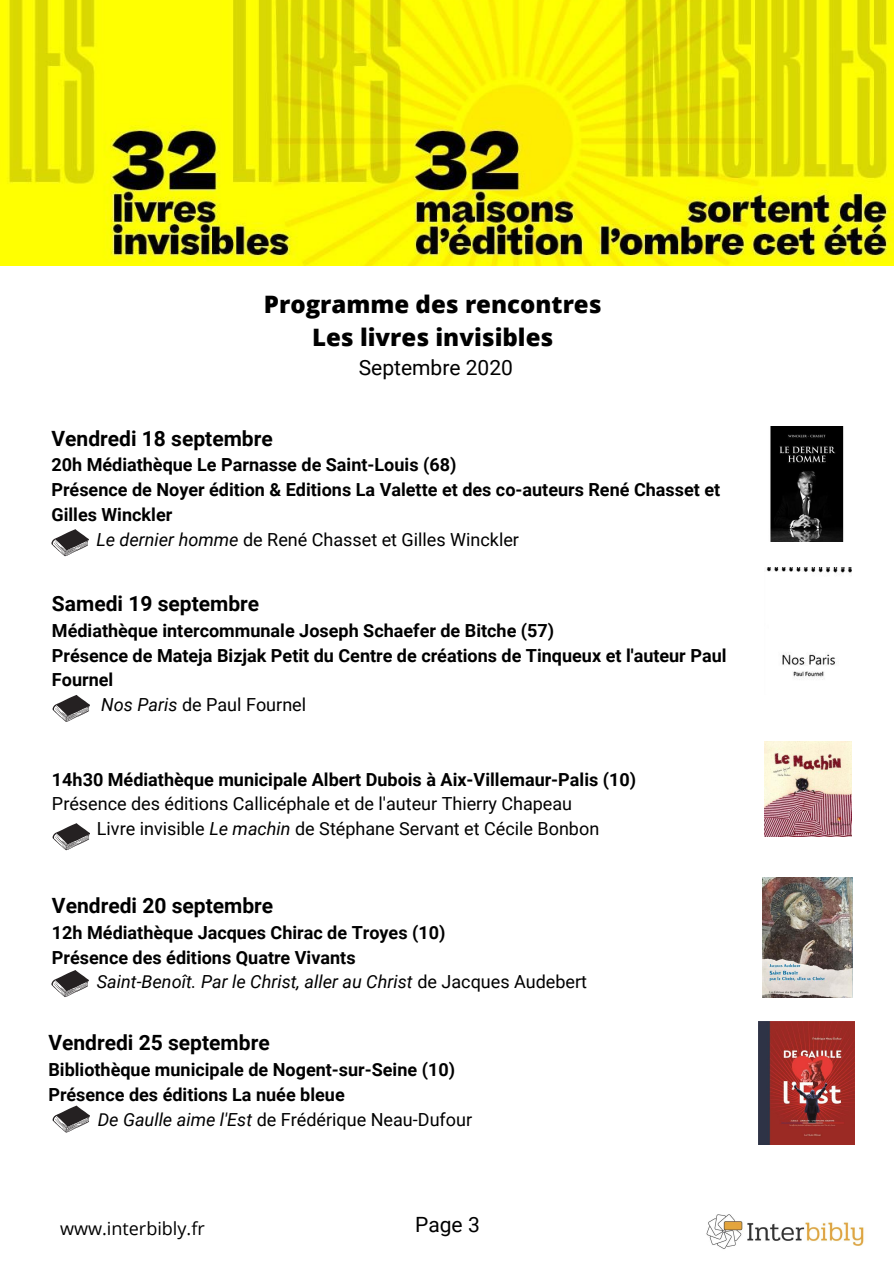
<style>
.page{position:relative;width:894px;height:1264px;background:#fff}
.page>*{position:absolute;margin:0;border:0;box-sizing:border-box;transform-origin:0 0}
.t1{font:800 24px/32.7px "Open Sans";color:#000;text-align:center}
.t2{font:700 21px "Roboto";color:#000}
.t3{font:21px "Roboto";color:#000}
.t4{font:700 18px/24.8px "Roboto";color:#000}
.t5{font:18px/24.8px "Roboto";color:#000}
.t6{font:italic 18px "Roboto";color:#000}
.t7{font:18px "Open Sans";color:#000}
.s1{font-style:italic}
.s2{font-style:normal}
</style>
<div class="page">
<img style="left:0;top:0;width:893px;height:266px">
<img style="left:706px;top:1214px;width:158px;height:35px">
<svg style="left:51px;top:529px;width:38px;height:27px"></svg>
<img style="left:770px;top:426px;width:74px;height:115px">
<svg style="left:53px;top:823px;width:37px;height:27px"></svg>
<img style="left:762px;top:877px;width:90px;height:120px">
<svg style="left:53px;top:695px;width:37px;height:27px"></svg>
<svg style="left:53px;top:1105px;width:37px;height:27px"></svg>
<img style="left:766px;top:567px;width:85px;height:111px">
<img style="left:758px;top:1021px;width:96px;height:123px">
<img style="left:764px;top:742px;width:87px;height:94px">
<svg style="left:51px;top:970px;width:38px;height:27px"></svg>
<h1 class="t1" style="left:264px;top:287px;width:339px">Programme des rencontres<br>Les livres invisibles</h1>
<p class="t3" style="left:358px;top:355px;width:156px">Septembre 2020</p>
<p class="t2" style="left:51px;top:426px;width:223px">Vendredi 18 septembre</p>
<p class="t4" style="left:51px;top:453px;width:406px">20h Médiathèque Le Parnasse de Saint-Louis (68)</p>
<p class="t4" style="left:51px;top:477px;width:670px">Présence de Noyer édition &amp; Editions La Valette et des co-auteurs René Chasset et</p>
<p class="t4" style="left:51px;top:502px;width:122px">Gilles Winckler</p>
<p class="t5" style="left:96px;top:527px;width:424px"><span class="s1">Le dernier homme</span> de René Chasset et Gilles Winckler</p>
<p class="t2" style="left:52px;top:591px;width:209px">Samedi 19 septembre</p>
<p class="t4" style="left:52px;top:618px;width:503px">Médiathèque intercommunale Joseph Schaefer de Bitche (57)</p>
<p class="t4" style="left:52px;top:643px;width:675px">Présence de Mateja Bizjak Petit du Centre de créations de Tinqueux et l'auteur Paul</p>
<p class="t4" style="left:52px;top:668px;width:63px">Fournel</p>
<p class="t5" style="left:101px;top:692px;width:206px"><span class="s1">Nos Paris</span> de Paul Fournel</p>
<p class="t4" style="left:52px;top:767px;width:585px">14h30 Médiathèque municipale Albert Dubois à Aix-Villemaur-Palis (10)</p>
<p class="t5" style="left:97px;top:791px;width:504px;text-indent:-45px">Présence des éditions Callicéphale et de l'auteur Thierry Chapeau<br>Livre invisible <span class="s1">Le machin</span> de Stéphane Servant et Cécile Bonbon</p>
<p class="t2" style="left:52px;top:893px;width:223px">Vendredi 20 septembre</p>
<p class="t4" style="left:52px;top:920px;width:395px">12h Médiathèque Jacques Chirac de Troyes (10)<br>Présence des éditions Quatre Vivants</p>
<p class="t6" style="left:97px;top:971px;width:491px">Saint-Benoît. Par le Christ, aller au Christ <span class="s2">de Jacques Audebert</span></p>
<p class="t2" style="left:48px;top:1030px;width:223px">Vendredi 25 septembre</p>
<p class="t4" style="left:48px;top:1057px;width:408px">Bibliothèque municipale de Nogent-sur-Seine (10)<br>Présence des éditions La nuée bleue</p>
<p class="t5" style="left:98px;top:1107px;width:376px"><span class="s1">De Gaulle aime l'Est</span> de Frédérique Neau-Dufour</p>
<p class="t7" style="left:60px;top:1215px;width:146px">www.interbibly.fr</p>
<p class="t3" style="left:415px;top:1212px;width:66px">P<sub>1</sub>age 3</p>
</div>
